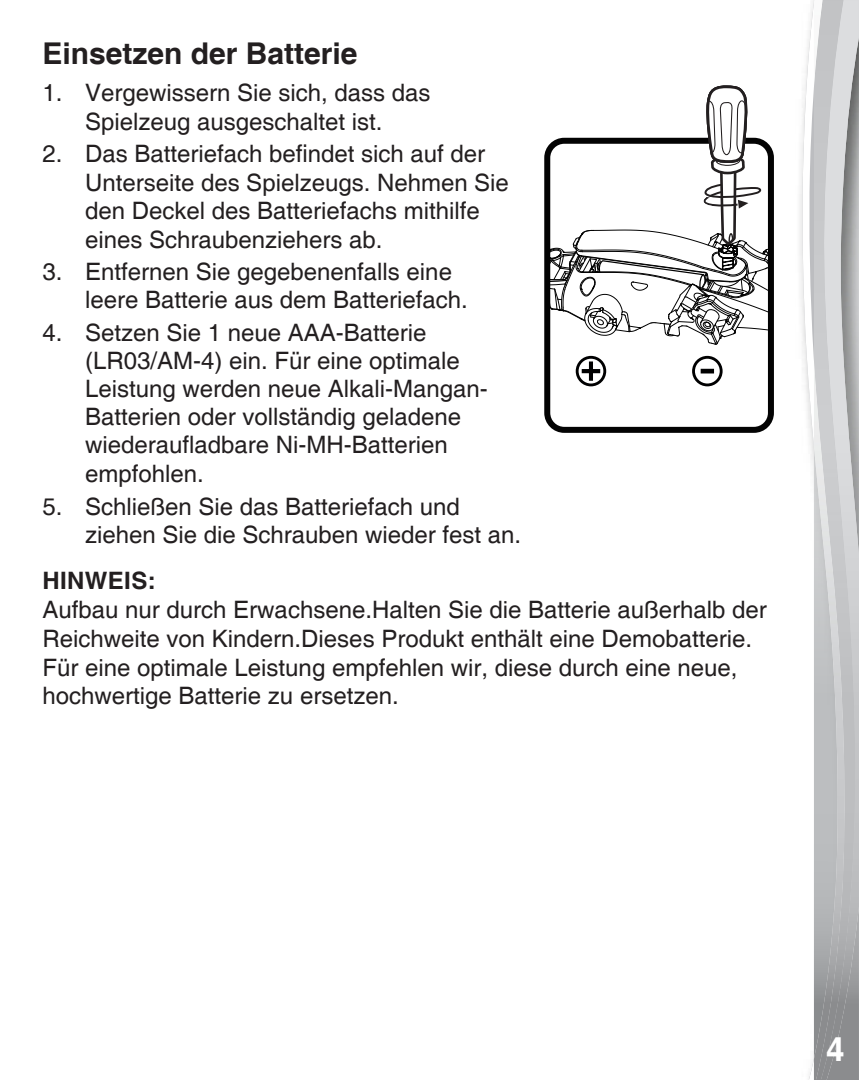
<style>
.page{position:relative;width:859px;height:1080px;background:#fff}
.page>*{position:absolute;margin:0;border:0;box-sizing:border-box;transform-origin:0 0}
.t1{font:700 33px "Helvetica";color:#fff}
.t2{font:700 30px "Helvetica";color:#231f20}
.t3{font:24px/28.2px "Helvetica";color:#231f20}
.t4{font:700 24px "Helvetica";letter-spacing:.015em;color:#231f20}
</style>
<div class="page">
<svg style="left:802px;top:0;width:12px;height:1080px"></svg>
<img style="left:857px;top:0;width:2px;height:1080px">
<img style="left:848px;top:0;width:9px;height:1080px">
<svg style="left:847px;top:0;width:1px;height:1080px"></svg>
<img style="left:814px;top:0;width:33px;height:1080px">
<div style="left:544px;top:138px;width:230px;height:295px;border:6px solid #030303;border-radius:17px"></div>
<svg style="left:547px;top:85px;width:225px;height:260px"></svg>
<div style="left:701px;top:369px;width:13px;height:4px;border:2px solid #000001"></div>
<div style="left:692px;top:356px;width:31px;height:30px;border:3px solid #000001;border-radius:50%"></div>
<svg style="left:581px;top:361px;width:20px;height:21px"></svg>
<div style="left:576px;top:356px;width:30px;height:30px;border:3px solid #000001;border-radius:50%"></div>
<p class="t2" style="left:43px;top:36px;width:317px">Einsetzen der Batterie</p>
<p class="t3" style="left:43px;top:79px;width:390px;text-align:center">1. Vergewissern Sie sich, dass das<br>Spielzeug ausgeschaltet ist.</p>
<p class="t3" style="left:85px;top:141px;width:425px;text-indent:-43px">2. Das Batteriefach befindet sich auf der Unterseite des Spielzeugs. Nehmen Sie den Deckel des Batteriefachs mithilfe eines Schraubenziehers ab.</p>
<p class="t3" style="left:85px;top:258px;width:384px;text-indent:-43px">3. Entfernen Sie gegebenenfalls eine leere Batterie aus dem Batteriefach.</p>
<p class="t3" style="left:85px;top:319px;width:404px;text-indent:-43px">4. Setzen Sie 1 neue AAA-Batterie (LR03/AM-4) ein. Für eine optimale<br>Leistung werden neue Alkali-Mangan-<br>Batterien oder vollständig geladene wiederaufladbare Ni-MH-Batterien empfohlen.</p>
<p class="t3" style="left:85px;top:493px;width:438px;text-indent:-43px">5. Schließen Sie das Batteriefach und ziehen Sie die Schrauben wieder fest an.</p>
<p class="t4" style="left:43px;top:566px;width:115px">HINWEIS:</p>
<p class="t3" style="left:43px;top:596px;width:726px">Aufbau nur durch Erwachsene.Halten Sie die Batterie außerhalb der Reichweite von Kindern.Dieses Produkt enthält eine Demobatterie.<br>Für eine optimale Leistung empfehlen wir, diese durch eine neue, hochwertige Batterie zu ersetzen.</p>
<h1 class="t1" style="left:826px;top:1029px;width:20px">4</h1>
</div>
